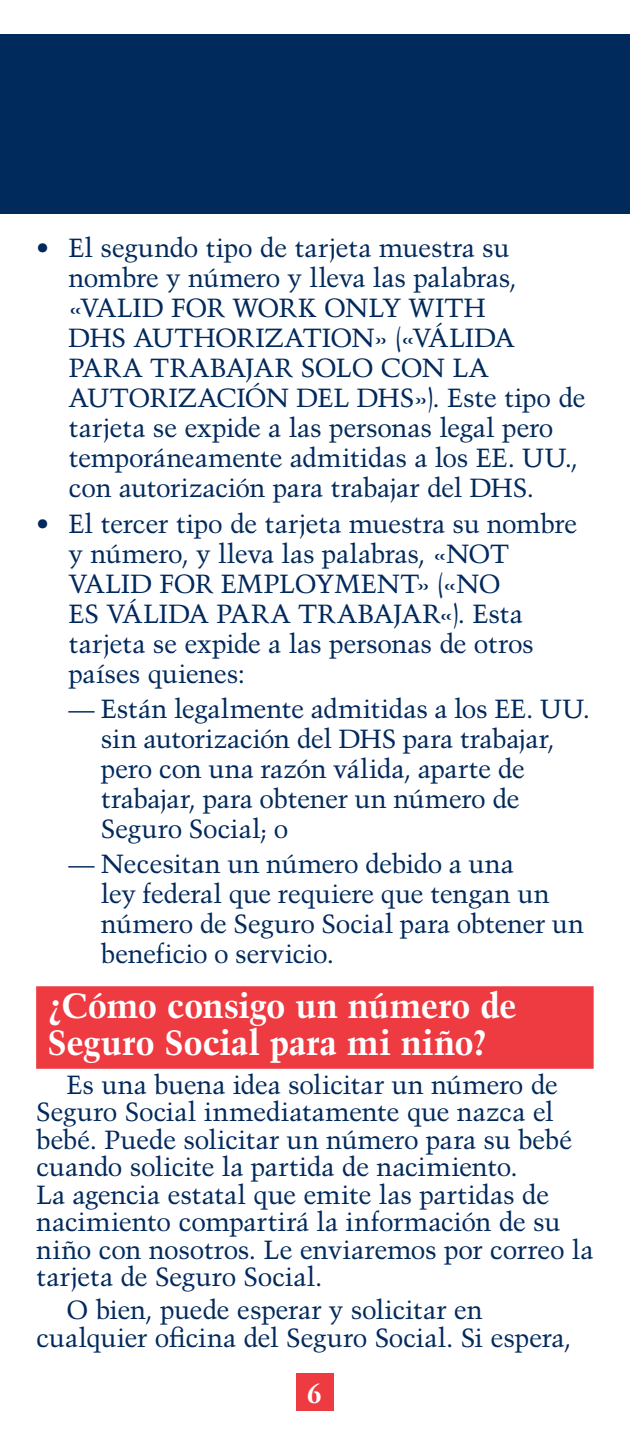
<style>
.page{position:relative;width:630px;height:1440px;background:#fff}
.page>*{position:absolute;margin:0;border:0;box-sizing:border-box;transform-origin:0 0}
.Header1_2lines{font:700 35px/37.5px "Trump Mediaeval";letter-spacing:-.015em;color:#fff}
.t1{font:700 27.5px "Trump Mediaeval";color:#fff}
.paragraph_format{font:26.25px/30px "Trump Mediaeval";letter-spacing:-.015em;color:#00295c}
</style>
<div class="page">
<div style="left:0;top:34px;width:630px;height:180px;background:#00295c"></div>
<div style="left:36px;top:986px;width:558px;height:83px;background:#ee3a41"></div>
<div style="left:296px;top:1373px;width:38px;height:38px;background:#ee3a41"></div>
<p class="paragraph_format" style="left:69px;top:233px;width:519px;text-indent:-32px">• El segundo tipo de tarjeta muestra su nombre y número y lleva las palabras, «VALID FOR WORK ONLY WITH<br>DHS AUTHORIZATION» («VÁLIDA PARA TRABAJAR SOLO CON LA AUTORIZACIÓN DEL DHS»). Este tipo de tarjeta se expide a las personas legal pero temporáneamente admitidas a los EE. UU., con autorización para trabajar del DHS.</p>
<p class="paragraph_format" style="left:69px;top:508px;width:510px;text-indent:-32px">• El tercer tipo de tarjeta muestra su nombre y número, y lleva las palabras, «NOT<br>VALID FOR EMPLOYMENT» («NO<br>ES VÁLIDA PARA TRABAJAR«). Esta tarjeta se expide a las personas de otros países quienes:</p>
<p class="paragraph_format" style="left:101px;top:694px;width:491px;text-indent:-32px">— Están legalmente admitidas a los EE. UU. sin autorización del DHS para trabajar, pero con una razón válida, aparte de trabajar, para obtener un número de Seguro Social; o</p>
<p class="paragraph_format" style="left:101px;top:849px;width:485px;text-indent:-32px">— Necesitan un número debido a una<br>ley federal que requiere que tengan un número de Seguro Social para obtener un beneficio o servicio.</p>
<h1 class="Header1_2lines" style="left:47px;top:986px;width:471px">¿Cómo consigo un número de<br>Seguro Social para mi niño?</h1>
<p class="paragraph_format" style="left:36px;top:1071px;width:559px;line-height:27.5px;text-indent:30px">Es una buena idea solicitar un número de Seguro Social inmediatamente que nazca el bebé. Puede solicitar un número para su bebé cuando solicite la partida de nacimiento.<br>La agencia estatal que emite las partidas de nacimiento compartirá la información de su niño con nosotros. Le enviaremos por correo la tarjeta de Seguro Social.</p>
<p class="paragraph_format" style="left:36px;top:1296px;width:537px;line-height:27.5px;text-indent:30px">O bien, puede esperar y solicitar en cualquier oficina del Seguro Social. Si espera,</p>
<p class="t1" style="left:307px;top:1376px;width:17px">6</p>
</div>
